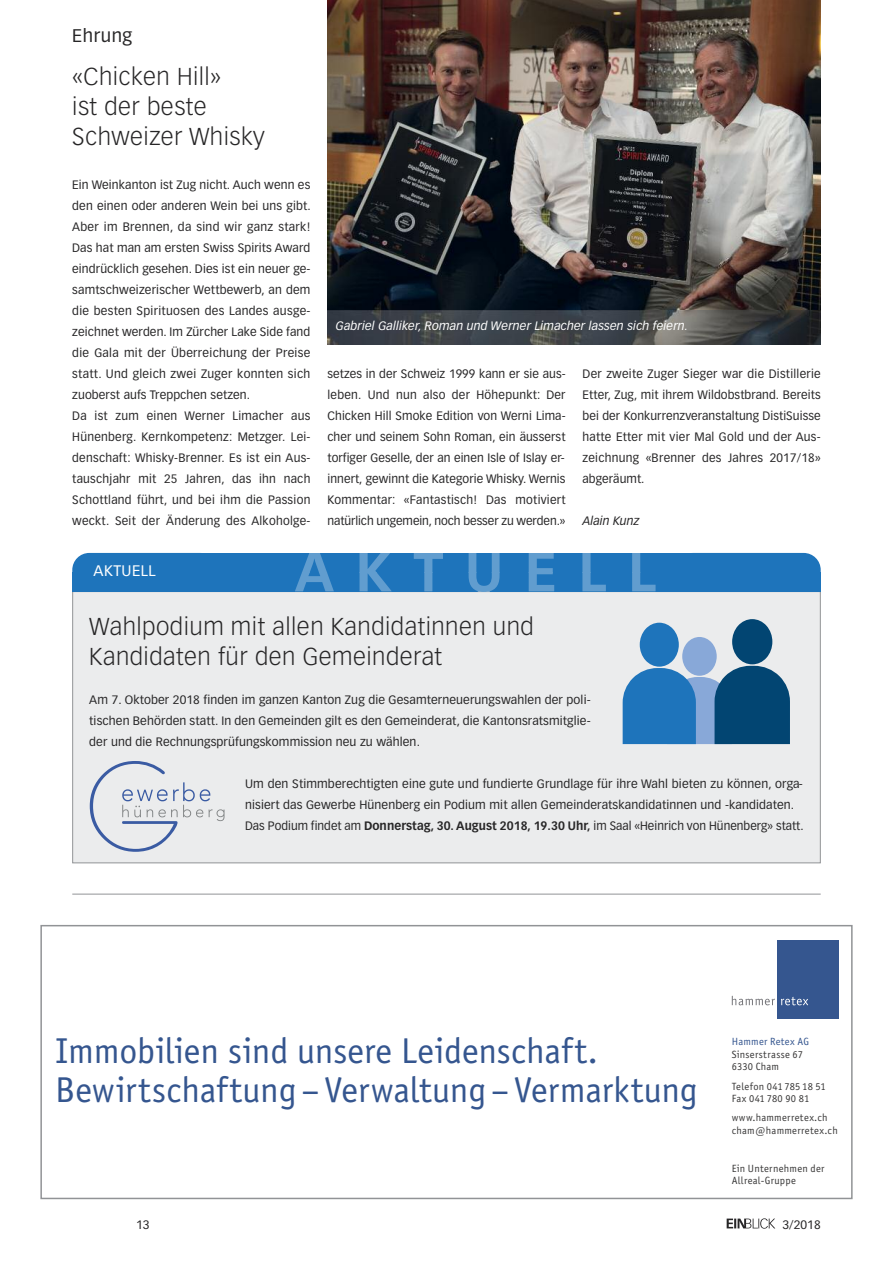
<style>
.page{position:relative;width:893px;height:1263px;background:#fff}
.page>*{position:absolute;margin:0;border:0;box-sizing:border-box;transform-origin:0 0}
.t1{font:36px/39.6px "Officina Sans";letter-spacing:-.005em;color:#35568f}
.t2{font:300 24px/30px "Vectora LH";letter-spacing:.02em;color:#272627}
.t3{font:18px "Vectora LH";letter-spacing:.03em;color:#272627}
.t4{font:15px "Vectora LH";letter-spacing:.03em;color:#fff}
.t5{font:12px/21px "Vectora LH";letter-spacing:.01em;color:#272627;text-align:justify}
.t6{font:italic 12px "Vectora LH";letter-spacing:.01em;color:#fff}
.t7{font:italic 12px "Vectora LH";letter-spacing:.005em;color:#272627}
.t8{font:10.5px/12.8px "Officina Sans";letter-spacing:.025em;color:#393838}
.t9{font:10.5px "Officina Sans";letter-spacing:.02em;color:#35568f}
.s1{font-weight:700}
</style>
<div class="page">
<svg style="left:727px;top:1218px;width:48px;height:11px"></svg>
<hr style="left:72px;top:894px;width:749px;height:1px;background:#919396">
<div style="left:40px;top:925px;width:813px;height:274px;border:2px solid #919396"></div>
<svg style="left:731px;top:940px;width:108px;height:79px"></svg>
<div style="left:73px;top:592px;width:747px;height:270px;background:#ebeced"></div>
<div style="left:91px;top:553px;width:666px;height:21px;background:#1e74bb"></div>
<div style="left:72px;top:572px;width:749px;height:19px;background:#1e74bb"></div>
<div style="left:72px;top:553px;width:145px;height:38px;background:#1e74bb;border-radius:17px"></div>
<div style="left:676px;top:553px;width:145px;height:38px;background:#1e74bb;border-radius:17px"></div>
<hr style="left:295px;top:591px;width:361px;height:1px;background:#b2b4b6">
<svg style="left:302px;top:553px;width:339px;height:19px"></svg>
<svg style="left:295px;top:572px;width:361px;height:19px"></svg>
<img style="left:90px;top:761px;width:88px;height:91px">
<img style="left:122px;top:782px;width:88px;height:19px">
<img style="left:171px;top:805px;width:54px;height:16px">
<svg style="left:623px;top:619px;width:167px;height:125px"></svg>
<img style="left:327px;top:0;width:494px;height:310px">
<img style="left:327px;top:344px;width:494px;height:1px">
<img style="left:327px;top:310px;width:494px;height:34px">
<h3 class="t3" style="left:72px;top:28px;width:61px">Ehrung</h3>
<h2 class="t2" style="left:72px;top:63px;width:194px">«Chicken Hill»<br>ist der beste<br>Schweizer Whisky</h2>
<p class="t5" style="left:72px;top:175px;width:240px;text-align:left">Ein Weinkanton ist Zug nicht. Auch wenn es den einen oder anderen Wein bei uns gibt.<br>Aber im Brennen, da sind wir ganz stark!<br>Das hat man am ersten Swiss Spirits Award eindrücklich gesehen. Dies ist ein neuer ge&shy;samtschweizerischer Wettbewerb, an dem die besten Spirituosen des Landes ausge&shy;zeichnet werden. Im Zürcher Lake Side fand die Gala mit der Überreichung der Preise statt. Und gleich zwei Zuger konnten sich zuoberst aufs Treppchen setzen.<br>Da ist zum einen Werner Limacher aus Hünenberg. Kernkompetenz: Metzger. Lei&shy;denschaft: Whisky-Brenner. Es ist ein Aus&shy;tauschjahr mit 25 Jahren, das ihn nach Schottland führt, und bei ihm die Passion weckt. Seit der Änderung des Alkoholge-</p>
<p class="t4" style="left:94px;top:564px;width:64px">AKTUELL</p>
<p class="t6" style="left:336px;top:321px;width:354px">Gabriel Galliker, Roman und Werner Limacher lassen sich feiern.</p>
<p class="t5" style="left:327px;top:364px;width:240px">setzes in der Schweiz 1999 kann er sie aus&shy;leben. Und nun also der Höhepunkt: Der Chicken Hill Smoke Edition von Werni Lima&shy;cher und seinem Sohn Roman, ein äusserst torfiger Geselle, der an einen Isle of Islay er&shy;innert, gewinnt die Kategorie Whisky. Wernis Kommentar: «Fantastisch! Das motiviert natürlich ungemein, noch besser zu werden.»</p>
<p class="t5" style="left:583px;top:364px;width:240px">Der zweite Zuger Sieger war die Distillerie Etter, Zug, mit ihrem Wildobstbrand. Bereits bei der Konkurrenzveranstaltung DistiSuisse hatte Etter mit vier Mal Gold und der Aus&shy;zeichnung «Brenner des Jahres 2017/18» abgeräumt.</p>
<p class="t7" style="left:583px;top:516px;width:58px">Alain Kunz</p>
<h2 class="t2" style="left:89px;top:613px;width:446px">Wahlpodium mit allen Kandidatinnen und<br>Kandidaten für den Gemeinderat</h2>
<p class="t5" style="left:89px;top:689px;width:503px">Am 7. Oktober 2018 finden im ganzen Kanton Zug die Gesamterneuerungswahlen der poli&shy;tischen Behörden statt. In den Gemeinden gilt es den Gemeinderat, die Kantonsratsmitglie&shy;der und die Rechnungsprüfungskommission neu zu wählen.</p>
<p class="t5" style="left:245px;top:773px;width:560px;text-align:left">Um den Stimmberechtigten eine gute und fundierte Grundlage für ihre Wahl bieten zu können, orga&shy;nisiert das Gewerbe Hünenberg ein Podium mit allen Gemeinderatskandidatinnen und -kandidaten.<br>Das Podium findet am <span class="s1">Donnerstag, 30. August 2018, 19.30 Uhr,</span> im Saal «Heinrich von Hünenberg» statt.</p>
<h1 class="t1" style="left:55px;top:1033px;width:644px">Immobilien sind unsere Leidenschaft.<br>Bewirtschaftung – Verwaltung – Vermarktung</h1>
<p class="t9" style="left:732px;top:1037px;width:79px">Hammer Retex AG</p>
<p class="t8" style="left:732px;top:1048px;width:73px">Sinserstrasse 67<br>6330 Cham</p>
<p class="t8" style="left:732px;top:1080px;width:95px">Telefon 041 785 18 51<br>Fax 041 780 90 81</p>
<p class="t8" style="left:732px;top:1112px;width:107px">www.hammerretex.ch cham@hammerretex.ch</p>
<p class="t8" style="left:732px;top:1162px;width:94px">Ein Unternehmen der<br>Allreal-Gruppe</p>
<p class="t5" style="left:136px;top:1214px;width:15px">13</p>
<p class="t5" style="left:782px;top:1214px;width:40px">3/2018</p>
</div>
